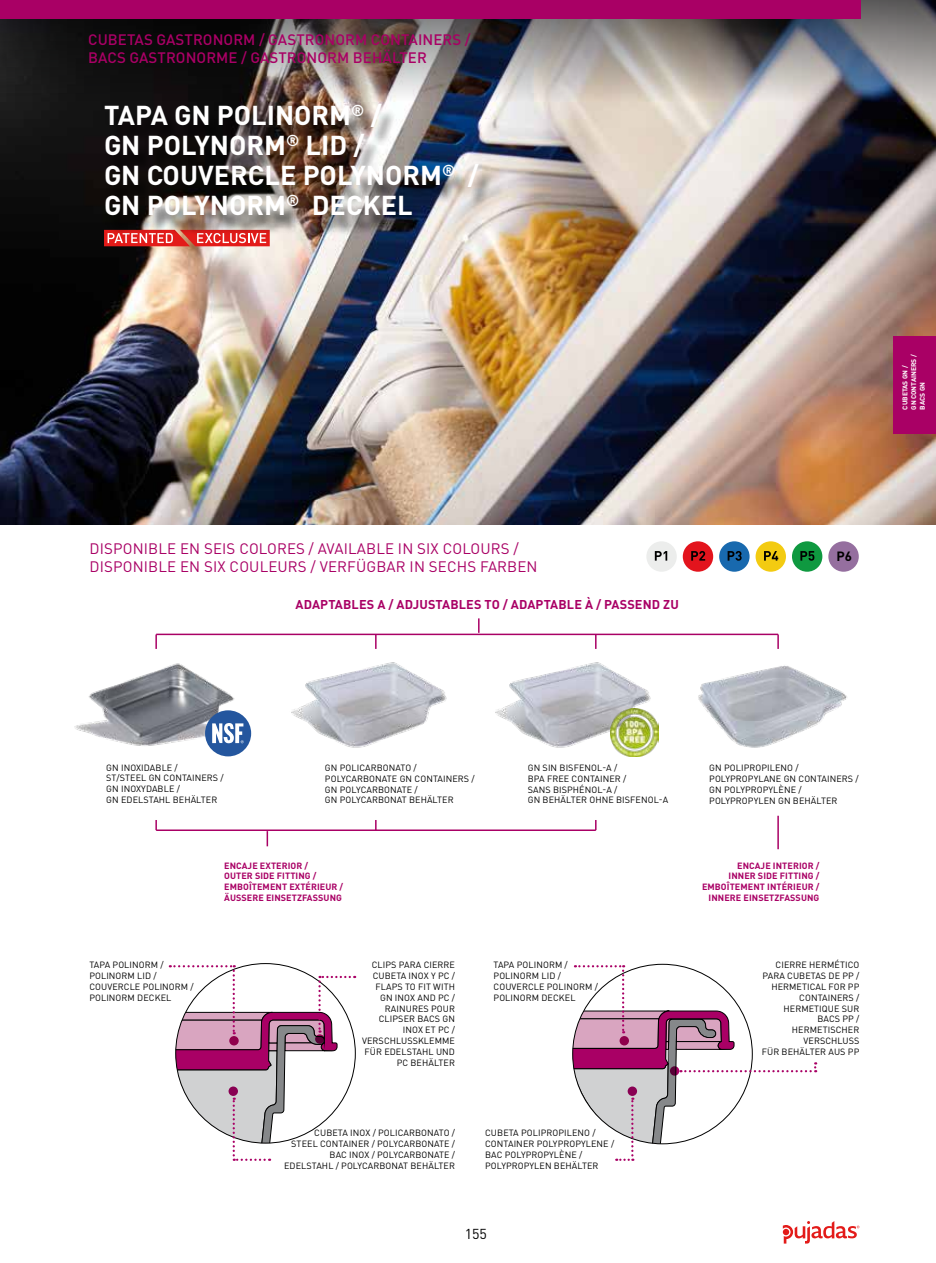
<style>
.page{position:relative;width:936px;height:1263px;background:#fff}
.page>*{position:absolute;margin:0;border:0;box-sizing:border-box;transform-origin:0 0}
.t1{font:700 27px/30px "DIN Pro";color:#fff}
.t2{font:15px/18px "DIN Pro";letter-spacing:.01em;color:#a90065}
.t3{font:500 15px/18px "DIN Pro";letter-spacing:.005em;color:#a90065}
.t4{font:14.25px "DIN Pro";color:#000}
.t5{font:700 13.35px "DIN Pro";color:#000}
.t6{font:700 12.6px "DIN Pro";letter-spacing:.01em;color:#a90065}
.t7{font:9px/10.8px "DIN Pro";letter-spacing:.01em;color:#000}
.t8{font:700 9px/10.8px "DIN Pro";letter-spacing:.01em;color:#a90065}
.t9{font:700 6.75px/8.7px "DIN Pro";color:#fff}
</style>
<div class="page">
<img style="left:0;top:101px;width:935px;height:423px">
<img style="left:0;top:0;width:935px;height:101px">
<img style="left:698px;top:665px;width:149px;height:83px">
<img style="left:74px;top:663px;width:167px;height:87px">
<img style="left:291px;top:662px;width:156px;height:86px">
<img style="left:495px;top:662px;width:164px;height:86px">
<svg style="left:155px;top:820px;width:2px;height:10px"></svg>
<svg style="left:155px;top:634px;width:2px;height:15px"></svg>
<hr style="left:156px;top:829px;width:439px;height:2px;background:#a90065">
<hr style="left:156px;top:634px;width:622px;height:1px;background:#a90065">
<svg style="left:266px;top:831px;width:2px;height:15px"></svg>
<svg style="left:375px;top:635px;width:1px;height:14px"></svg>
<hr style="left:777px;top:816px;width:1px;height:33px;background:#a90065">
<svg style="left:170px;top:963px;width:185px;height:198px"></svg>
<svg style="left:572px;top:964px;width:244px;height:197px"></svg>
<svg style="left:104px;top:230px;width:166px;height:16px;background:#e74e4b"></svg>
<svg style="left:595px;top:635px;width:1px;height:14px"></svg>
<svg style="left:777px;top:635px;width:1px;height:14px"></svg>
<img style="left:610px;top:709px;width:48px;height:47px">
<div style="left:205px;top:710px;width:46px;height:46px;background:#24569e;border-radius:50%"></div>
<svg style="left:212px;top:723px;width:32px;height:21px"></svg>
<svg style="left:478px;top:618px;width:1px;height:15px"></svg>
<div style="left:105px;top:109px;width:388px;height:127px;background:#000;opacity:.75"></div>
<div style="left:646px;top:541px;width:30px;height:31px;background:#ecedec;border-radius:50%"></div>
<svg style="left:654px;top:551px;width:13px;height:10px"></svg>
<div style="left:682px;top:541px;width:31px;height:31px;background:#e3141d;border-radius:50%"></div>
<svg style="left:691px;top:551px;width:14px;height:10px"></svg>
<div style="left:719px;top:541px;width:30px;height:31px;background:#1869ae;border-radius:50%"></div>
<svg style="left:727px;top:551px;width:14px;height:10px"></svg>
<div style="left:755px;top:541px;width:31px;height:31px;background:#f3cb11;border-radius:50%"></div>
<svg style="left:764px;top:551px;width:14px;height:10px"></svg>
<div style="left:792px;top:541px;width:30px;height:31px;background:#0f9940;border-radius:50%"></div>
<svg style="left:800px;top:551px;width:14px;height:10px"></svg>
<div style="left:828px;top:541px;width:30px;height:31px;background:#956f9f;border-radius:50%"></div>
<div style="left:0;top:0;width:860px;height:19px;background:#a90065"></div>
<div style="left:893px;top:337px;width:42px;height:97px;background:#a90065"></div>
<svg style="left:782px;top:1221px;width:77px;height:22px"></svg>
<h2 class="t3" style="left:88px;top:30px;width:384px">CUBETAS GASTRONORM / GASTRONORM CONTAINERS /<br>BACS GASTRONORME / GASTRONORM BEHÄLTER</h2>
<h1 class="t1" style="left:104px;top:99px;width:376px">TAPA GN POLINORM<sup>®</sup> /<br>GN POLYNORM<sup>®</sup> LID /<br>GN COUVERCLE POLYNORM<sup>®</sup> /<br>GN POLYNORM<sup>®</sup> DECKEL</h1>
<h2 class="t2" style="left:90px;top:539px;width:449px">DISPONIBLE EN SEIS COLORES / AVAILABLE IN SIX COLOURS /<br>DISPONIBLE EN SIX COULEURS / VERFÜGBAR IN SECHS FARBEN</h2>
<h3 class="t6" style="left:295px;top:596px;width:384px">ADAPTABLES A / ADJUSTABLES TO / ADAPTABLE À / PASSEND ZU</h3>
<p class="t9" style="left:900px;top:409px;width:57px;rotate:-90deg">CUBETAS GN /<br>GN CONTAINERS /<br>BACS GN</p>
<h3 class="t5" style="left:836px;top:547px;width:17px">P6</h3>
<p class="t7" style="left:106px;top:761px;width:119px">GN INOXIDABLE /<br>ST/STEEL GN CONTAINERS /<br>GN INOXYDABLE /<br>GN EDELSTAHL BEHÄLTER</p>
<p class="t7" style="left:325px;top:762px;width:151px">GN POLICARBONATO /<br>POLYCARBONATE GN CONTAINERS /<br>GN POLYCARBONATE /<br>GN POLYCARBONAT BEHÄLTER</p>
<p class="t7" style="left:527px;top:762px;width:142px">GN SIN BISFENOL-A /<br>BPA FREE CONTAINER /<br>SANS BISPHÉNOL-A /<br>GN BEHÄLTER OHNE BISFENOL-A</p>
<p class="t7" style="left:709px;top:762px;width:151px">GN POLIPROPILENO /<br>POLYPROPYLANE GN CONTAINERS /<br>GN POLYPROPYLÈNE /<br>POLYPROPYLEN GN BEHÄLTER</p>
<p class="t7" style="left:89px;top:959px;width:106px">TAPA POLINORM /<br>POLINORM LID /<br>COUVERCLE POLINORM /<br>POLINORM DECKEL</p>
<p class="t8" style="left:224px;top:859px;width:121px">ENCAJE EXTERIOR /<br>OUTER SIDE FITTING /<br>EMBOÎTEMENT EXTÉRIEUR /<br>ÄUSSERE EINSETZFASSUNG</p>
<p class="t8" style="left:702px;top:859px;width:119px;text-align:right">ENCAJE INTERIOR /<br>INNER SIDE FITTING /<br>EMBOÎTEMENT INTÉRIEUR /<br>INNERE EINSETZFASSUNG</p>
<p class="t7" style="left:362px;top:959px;width:94px;text-align:right">CLIPS PARA CIERRE<br>CUBETA INOX Y PC /<br>FLAPS TO FIT WITH<br>GN INOX AND PC /<br>RAINURES POUR<br>CLIPSER BACS GN<br>INOX ET PC /<br>VERSCHLUSSKLEMME<br>FÜR EDELSTAHL UND<br>PC BEHÄLTER</p>
<p class="t7" style="left:761px;top:959px;width:99px;text-align:right">CIERRE HERMÉTICO<br>PARA CUBETAS DE PP /<br>HERMETICAL FOR PP<br>CONTAINERS /<br>HERMETIQUE SUR<br>BACS PP /<br>HERMETISCHER<br>VERSCHLUSS<br>FÜR BEHÄLTER AUS PP</p>
<p class="t7" style="left:493px;top:959px;width:106px">TAPA POLINORM /<br>POLINORM LID /<br>COUVERCLE POLINORM /<br>POLINORM DECKEL</p>
<p class="t7" style="left:284px;top:1127px;width:172px;text-align:right">CUBETA INOX / POLICARBONATO /<br>STEEL CONTAINER / POLYCARBONATE /<br>BAC INOX / POLYCARBONATE /<br>EDELSTAHL / POLYCARBONAT BEHÄLTER</p>
<p class="t7" style="left:485px;top:1127px;width:130px">CUBETA POLIPROPILENO /<br>CONTAINER POLYPROPYLENE /<br>BAC POLYPROPYLÈNE /<br>POLYPROPYLEN BEHÄLTER</p>
<h3 class="t4" style="left:464px;top:1224px;width:24px">155</h3>
</div>
